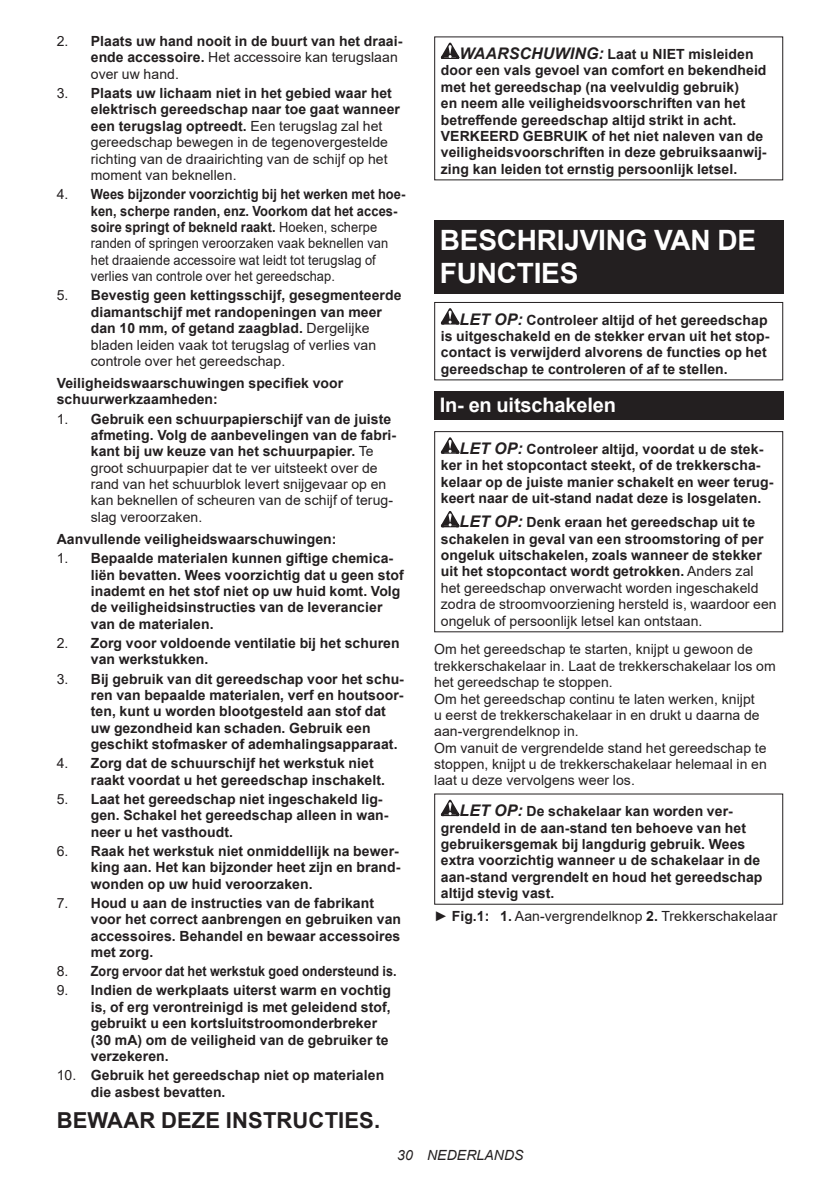
<style>
.page{position:relative;width:840px;height:1191px;background:#fff}
.page>*{position:absolute;margin:0;border:0;box-sizing:border-box;transform-origin:0 0}
.t1{font:700 28px/32.8px "Arial";letter-spacing:-.01em;color:#fff}
.t2{font:700 22px "Arial";letter-spacing:.005em;color:#231f20}
.t3{font:700 20px "Arial";letter-spacing:-.01em;color:#fff}
.t4{font:700 14px/16.4px "Arial";letter-spacing:.005em;color:#231f20}
.t5{font:14px/16.4px "Arial";letter-spacing:.005em;color:#231f20}
.t6{font:700 14px "Arial";letter-spacing:.005em;color:#231f20;scale:.9 1}
.t7{font:italic 14px "Arial";letter-spacing:.005em;color:#231f20}
.s1{font-weight:400}
.s2{font-weight:700}
.s3{font-style:italic;font-size:16px}
</style>
<div class="page">
<svg style="left:440px;top:43px;width:19px;height:16px"></svg>
<div style="left:434px;top:220px;width:348px;height:74px;background:#231f20"></div>
<svg style="left:440px;top:308px;width:19px;height:16px"></svg>
<div style="left:434px;top:302px;width:348px;height:78px;border:1px solid #231f20"></div>
<div style="left:434px;top:392px;width:348px;height:28px;background:#231f20"></div>
<svg style="left:440px;top:437px;width:19px;height:17px"></svg>
<svg style="left:440px;top:511px;width:19px;height:16px"></svg>
<div style="left:434px;top:431px;width:348px;height:201px;border:1px solid #231f20"></div>
<svg style="left:440px;top:799px;width:19px;height:17px"></svg>
<p class="t4" style="left:91px;top:33px;width:313px;text-indent:-34px"><span class="s1">2.</span> Plaats uw hand nooit in de buurt van het draai&shy;ende accessoire. <span class="s1">Het accessoire kan terugslaan over uw hand.</span></p>
<p class="t5" style="left:91px;top:85px;width:310px;text-indent:-34px">3. <span class="s2">Plaats uw lichaam niet in het gebied waar het elektrisch gereedschap naar toe gaat wanneer een terugslag optreedt.</span> Een terugslag zal het gereedschap bewegen in de tegenovergestelde richting van de draairichting van de schijf op het moment van beknellen.</p>
<p class="t5" style="left:91px;top:186px;width:316px;text-indent:-34px">4. <span class="s2">Wees bijzonder voorzichtig bij het werken met hoe&shy;ken, scherpe randen, enz. Voorkom dat het acces&shy;soire springt of bekneld raakt.</span> Hoeken, scherpe randen of springen veroorzaken vaak beknellen van het draaiende accessoire wat leidt tot terugslag of verlies van controle over het gereedschap.</p>
<p class="t4" style="left:91px;top:287px;width:312px;text-indent:-34px"><span class="s1">5.</span> Bevestig geen kettingsschijf, gesegmenteerde diamantschijf met randopeningen van meer dan 10 mm, of getand zaagblad. <span class="s1">Dergelijke bladen leiden vaak tot terugslag of verlies van controle over het gereedschap.</span></p>
<p class="t4" style="left:57px;top:375px;width:288px">Veiligheidswaarschuwingen specifiek voor schuurwerkzaamheden:</p>
<p class="t5" style="left:91px;top:410px;width:307px;text-indent:-34px">1. <span class="s2">Gebruik een schuurpapierschijf van de juiste afmeting. Volg de aanbevelingen van de fabri&shy;kant bij uw keuze van het schuurpapier.</span> Te groot schuurpapier dat te ver uitsteekt over de rand van het schuurblok levert snijgevaar op en kan beknellen of scheuren van de schijf of terug&shy;slag veroorzaken.</p>
<p class="t4" style="left:57px;top:531px;width:281px">Aanvullende veiligheidswaarschuwingen:</p>
<p class="t4" style="left:91px;top:550px;width:314px;text-indent:-34px"><span class="s1">1.</span> Bepaalde materialen kunnen giftige chemica&shy;liën bevatten. Wees voorzichtig dat u geen stof inademt en het stof niet op uw huid komt. Volg de veiligheidsinstructies van de leverancier van de materialen.</p>
<p class="t4" style="left:91px;top:635px;width:310px;text-indent:-34px"><span class="s1">2.</span> Zorg voor voldoende ventilatie bij het schuren van werkstukken.</p>
<p class="t4" style="left:91px;top:670px;width:314px;text-indent:-34px"><span class="s1">3.</span> Bij gebruik van dit gereedschap voor het schu&shy;ren van bepaalde materialen, verf en houtsoor&shy;ten, kunt u worden blootgesteld aan stof dat uw gezondheid kan schaden. Gebruik een geschikt stofmasker of ademhalingsapparaat.</p>
<p class="t4" style="left:91px;top:755px;width:295px;text-indent:-34px"><span class="s1">4.</span> Zorg dat de schuurschijf het werkstuk niet raakt voordat u het gereedschap inschakelt.</p>
<p class="t4" style="left:91px;top:791px;width:299px;text-indent:-34px"><span class="s1">5.</span> Laat het gereedschap niet ingeschakeld lig&shy;gen. Schakel het gereedschap alleen in wan&shy;neer u het vasthoudt.</p>
<p class="t4" style="left:91px;top:843px;width:311px;text-align:justify;text-indent:-34px"><span class="s1">6.</span> Raak het werkstuk niet onmiddellijk na bewer&shy;king aan. Het kan bijzonder heet zijn en brand&shy;wonden op uw huid veroorzaken.</p>
<p class="t4" style="left:91px;top:895px;width:311px;text-indent:-34px"><span class="s1">7.</span> Houd u aan de instructies van de fabrikant voor het correct aanbrengen en gebruiken van accessoires. Behandel en bewaar accessoires met zorg.</p>
<p class="t6" style="left:57px;top:961px;width:379px"><span class="s1">8.</span> Zorg ervoor dat het werkstuk goed ondersteund is.</p>
<p class="t4" style="left:91px;top:982px;width:301px;text-indent:-34px"><span class="s1">9.</span> Indien de werkplaats uiterst warm en vochtig is, of erg verontreinigd is met geleidend stof, gebruikt u een kortsluitstroomonderbreker (30 mA) om de veiligheid van de gebruiker te verzekeren.</p>
<p class="t4" style="left:91px;top:1067px;width:295px;text-indent:-34px"><span class="s1">10.</span> Gebruik het gereedschap niet op materialen die asbest bevatten.</p>
<h2 class="t2" style="left:57px;top:1104px;width:325px">BEWAAR DEZE INSTRUCTIES.</h2>
<p class="t4" style="left:440px;top:46px;width:327px;text-indent:19px"><span class="s3">WAARSCHUWING:</span> Laat u NIET misleiden door een vals gevoel van comfort en bekendheid met het gereedschap (na veelvuldig gebruik)<br>en neem alle veiligheidsvoorschriften van het betreffende gereedschap altijd strikt in acht.<br>VERKEERD GEBRUIK of het niet naleven van de veiligheidsvoorschriften in deze gebruiksaanwij&shy;zing kan leiden tot ernstig persoonlijk letsel.</p>
<h1 class="t1" style="left:439px;top:224px;width:317px">BESCHRIJVING VAN DE<br>FUNCTIES</h1>
<p class="t4" style="left:440px;top:311px;width:330px;text-indent:19px"><span class="s3">LET OP:</span> Controleer altijd of het gereedschap is uitgeschakeld en de stekker ervan uit het stop&shy;contact is verwijderd alvorens de functies op het gereedschap te controleren of af te stellen.</p>
<h3 class="t3" style="left:439px;top:390px;width:177px">In- en uitschakelen</h3>
<p class="t4" style="left:440px;top:441px;width:334px;text-indent:19px"><span class="s3">LET OP:</span> Controleer altijd, voordat u de stek&shy;ker in het stopcontact steekt, of de trekkerscha&shy;kelaar op de juiste manier schakelt en weer terug&shy;keert naar de uit-stand nadat deze is losgelaten.</p>
<p class="t4" style="left:440px;top:514px;width:337px;text-indent:19px"><span class="s3">LET OP:</span> Denk eraan het gereedschap uit te schakelen in geval van een stroomstoring of per ongeluk uitschakelen, zoals wanneer de stekker uit het stopcontact wordt getrokken. <span class="s1">Anders zal het gereedschap onverwacht worden ingeschakeld zodra de stroomvoorziening hersteld is, waardoor een ongeluk of persoonlijk letsel kan ontstaan.</span></p>
<p class="t5" style="left:434px;top:641px;width:343px">Om het gereedschap te starten, knijpt u gewoon de trekkerschakelaar in. Laat de trekkerschakelaar los om het gereedschap te stoppen.<br>Om het gereedschap continu te laten werken, knijpt<br>u eerst de trekkerschakelaar in en drukt u daarna de aan-vergrendelknop in.<br>Om vanuit de vergrendelde stand het gereedschap te stoppen, knijpt u de trekkerschakelaar helemaal in en laat u deze vervolgens weer los.</p>
<p class="t4" style="left:440px;top:803px;width:323px;text-indent:19px"><span class="s3">LET OP:</span> De schakelaar kan worden ver&shy;grendeld in de aan-stand ten behoeve van het gebruikersgemak bij langdurig gebruik. Wees extra voorzichtig wanneer u de schakelaar in de aan-stand vergrendelt en houd het gereedschap altijd stevig vast.</p>
<p class="t5" style="left:434px;top:908px;width:344px">► <span class="s2">Fig.1: 1.</span> Aan-vergrendelknop <span class="s2">2.</span> Trekkerschakelaar</p>
<p class="t7" style="left:397px;top:1146px;width:128px">30 NEDERLANDS</p>
</div>
